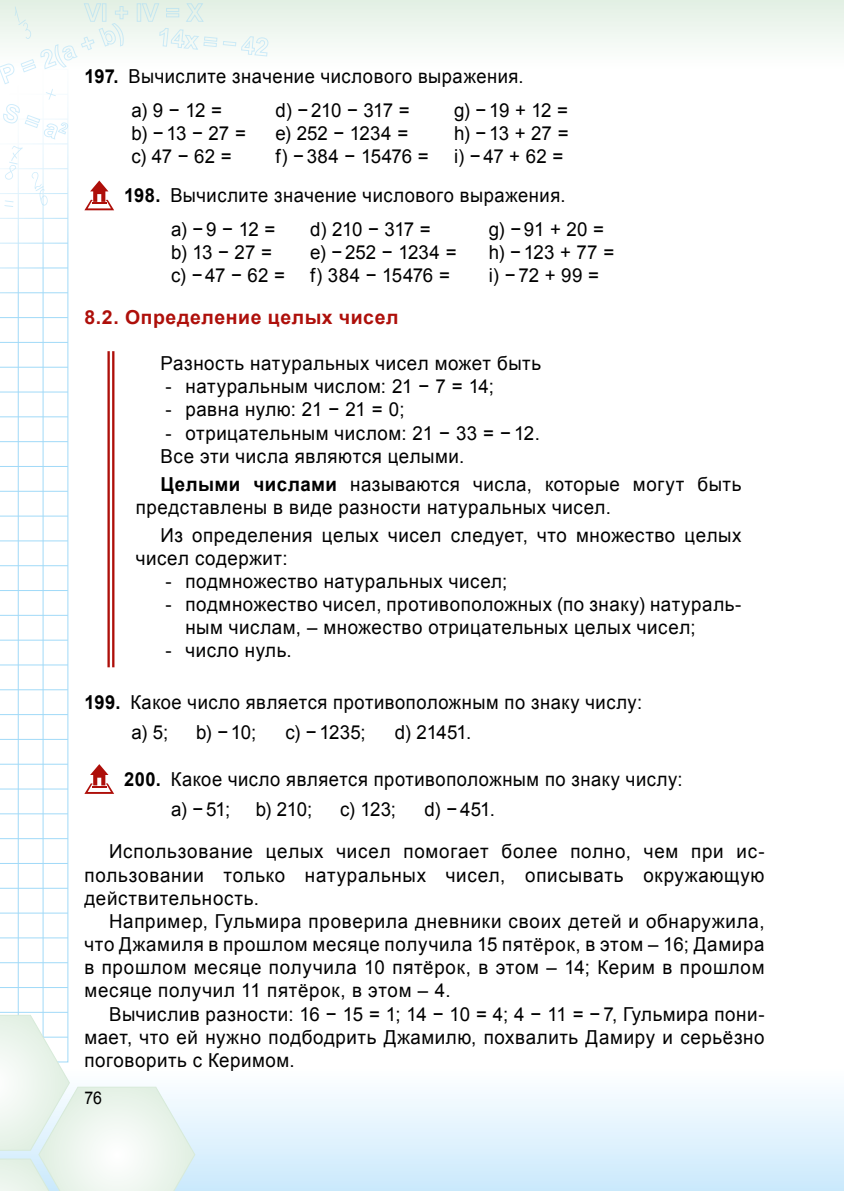
<style>
.page{position:relative;width:844px;height:1191px;background:#fff}
.page>*{position:absolute;margin:0;border:0;box-sizing:border-box;transform-origin:0 0}
.t1{font:19.25px/23.1px "Arial";letter-spacing:.03em;color:#000}
.t2{font:19.25px/33.6px "Arial";letter-spacing:.03em;color:#000;scale:.95 1}
.t3{font:19.25px/23.1px "Arial";letter-spacing:-.01em;color:#000}
.t4{font:19.25px/23.1px "Arial";letter-spacing:.01em;color:#000}
.t5{font:700 19.25px "Arial";letter-spacing:.03em;color:#ae0f0a}
.t6{font:17.5px "Arial";color:#000;scale:.91 1}
.s1{font-weight:700}
</style>
<div class="page">
<div style="left:0;top:0;width:843px;height:69px;background:linear-gradient(to bottom,#e2f0e4,#fff)"></div>
<div style="left:0;top:1066px;width:843px;height:125px;background:linear-gradient(to bottom,#fff,#cae9fc)"></div>
<svg style="left:0;top:340px;width:68px;height:674px"></svg>
<hr style="left:43px;top:69px;width:1px;height:993px;background:#a1daf8">
<hr style="left:18px;top:69px;width:1px;height:993px;background:#a1daf8">
<svg style="left:0;top:1014px;width:196px;height:177px"></svg>
<div style="left:137px;top:3px;width:4px;height:19px;border:1px solid #a1daf8"></div>
<svg style="left:141px;top:3px;width:127px;height:59px"></svg>
<svg style="left:0;top:3px;width:128px;height:337px"></svg>
<hr style="left:107px;top:351px;width:3px;height:316px;background:#ae0f0a">
<hr style="left:112px;top:351px;width:2px;height:316px;background:#ae0f0a">
<svg style="left:84px;top:764px;width:30px;height:30px"></svg>
<p class="t2" style="left:131px;top:60px;width:414px;text-indent:-47px"><span class="s1">197.</span> Вычислите значение числового выражения. a)9−12=</p>
<p class="t1" style="left:131px;top:122px;width:116px">b)−13−27= c)47−62=</p>
<p class="t3" style="left:275px;top:99px;width:155px">d) −210 − 317 = e) 252 − 1234 =<br>f) −384 − 15476 =</p>
<p class="t1" style="left:454px;top:99px;width:116px;text-align:justify">g)−19+12= h)−13+27= i)−47+62=</p>
<p class="t2" style="left:171px;top:179px;width:416px;text-indent:-47px"><span class="s1">198.</span> Вычислите значение числового выражения. a)−9−12=</p>
<p class="t1" style="left:171px;top:240px;width:115px">b)13−27= c)−47−62=</p>
<p class="t3" style="left:310px;top:217px;width:148px">d) 210 − 317 =<br>e) −252 − 1234 = f) 384 − 15476 =</p>
<p class="t4" style="left:489px;top:217px;width:127px">g)−91+20= h) −123 + 77 = i)−72+99=</p>
<p class="t5" style="left:84px;top:304px;width:315px">8.2. Определение целых чисел</p>
<p class="t1" style="left:160px;top:352px;width:382px">Разность натуральных чисел может быть</p>
<p class="t1" style="left:165px;top:375px;width:330px">- натуральным числом: 21 − 7 = 14;</p>
<p class="t1" style="left:165px;top:398px;width:240px">- равна нулю: 21 − 21 = 0;</p>
<p class="t1" style="left:161px;top:421px;width:380px">- отрицательным числом: 21 − 33 = − 12.<br>Все эти числа являются целыми.</p>
<p class="t1" style="left:136px;top:472px;width:607px;text-indent:25px"><span class="s1">Целыми числами</span> называются числа, которые могут быть представлены в виде разности натуральных чисел.</p>
<p class="t1" style="left:136px;top:523px;width:607px;text-indent:25px">Из определения целых чисел следует, что множество целых чисел содержит:</p>
<p class="t1" style="left:165px;top:569px;width:343px">- подмножество натуральных чисел;</p>
<p class="t1" style="left:185px;top:593px;width:557px;text-indent:-20px">- подмножество чисел, противоположных (по знаку) натураль&shy;ным числам, – множество отрицательных целых чисел;</p>
<p class="t1" style="left:165px;top:639px;width:128px">- число нуль.</p>
<p class="t2" style="left:131px;top:687px;width:539px;line-height:29.9px;text-indent:-47px"><span class="s1">199.</span> Какое число является противоположным по знаку числу: a) 5;</p>
<p class="t1" style="left:196px;top:720px;width:62px">b) −10;</p>
<p class="t1" style="left:285px;top:720px;width:82px">c) −1235;</p>
<p class="t1" style="left:394px;top:720px;width:78px">d) 21451.</p>
<p class="t2" style="left:171px;top:764px;width:539px;line-height:29.8px;text-indent:-47px"><span class="s1">200.</span> Какое число является противоположным по знаку числу: a) −51;</p>
<p class="t1" style="left:255px;top:797px;width:58px">b) 210;</p>
<p class="t1" style="left:340px;top:797px;width:58px">c) 123;</p>
<p class="t1" style="left:424px;top:797px;width:72px">d) −451.</p>
<p class="t1" style="left:84px;top:840px;width:681px;text-align:justify;text-indent:25px">Использование целых чисел помогает более полно, чем при ис&shy;пользовании только натуральных чисел, описывать окружающую действительность.</p>
<p class="t1" style="left:84px;top:909px;width:681px;text-align:justify;text-indent:25px">Например, Гульмира проверила дневники своих детей и обнаружила, что Джамиля в прошлом месяце получила 15 пятёрок, в этом – 16; Дамира в прошлом месяце получила 10 пятёрок, в этом – 14; Керим в прошлом месяце получил 11 пятёрок, в этом – 4.</p>
<p class="t1" style="left:84px;top:1002px;width:681px;text-align:justify;text-indent:25px">Вычислив разности: 16 − 15 = 1; 14 − 10 = 4; 4 − 11 = − 7, Гульмира пони&shy;мает, что ей нужно подбодрить Джамилю, похвалить Дамиру и серьёзно поговорить с Керимом.</p>
<p class="t6" style="left:84px;top:1086px;width:21px">76</p>
</div>
